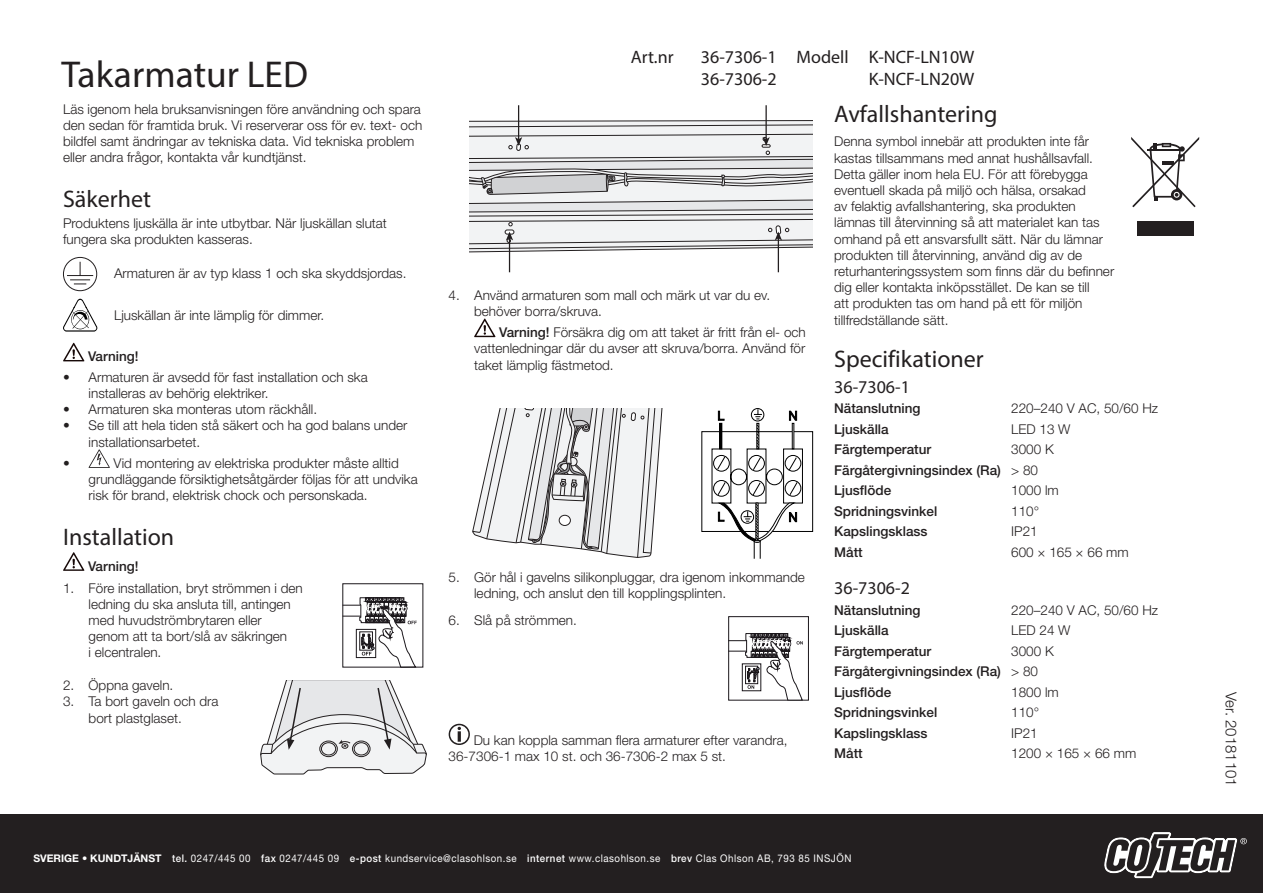
<style>
.page{position:relative;width:1263px;height:893px;background:#fff}
.page>*{position:absolute;margin:0;border:0;box-sizing:border-box;transform-origin:0 0}
.t1{font:37.5px "Myriad Pro";color:#231f20}
.t2{font:24px "Myriad Pro";color:#231f20}
.t3{font:18px/21.6px "Myriad Pro";color:#231f20}
.t4{font:300 15px "Helvetica Neue LT Std";color:#231f20}
.t5{font:300 13.5px/16.2px "Helvetica Neue LT Std";color:#231f20}
.t6{font:500 13.5px/20.4px "Helvetica Neue LT Std";color:#231f20}
.t7{font:10.5px "Helvetica Neue LT Std";letter-spacing:.05em;color:#fff;scale:.93 1}
.s1{font-weight:500}
.s2{font-weight:300}
.s3{font-weight:700}
</style>
<div class="page">
<div style="left:0;top:814px;width:1263px;height:79px;background:#231f20"></div>
<svg style="left:1104px;top:832px;width:143px;height:47px"></svg>
<svg style="left:1131px;top:137px;width:68px;height:70px"></svg>
<div style="left:1137px;top:221px;width:56px;height:14px;background:#231f20"></div>
<svg style="left:63px;top:257px;width:34px;height:34px"></svg>
<svg style="left:63px;top:299px;width:34px;height:32px"></svg>
<svg style="left:344px;top:597px;width:73px;height:68px"></svg>
<div style="left:728px;top:616px;width:81px;height:84px;border:1px solid #1b171b"></div>
<svg style="left:728px;top:633px;width:75px;height:67px"></svg>
<hr style="left:518px;top:105px;width:1px;height:35px;background:#231f20">
<hr style="left:765px;top:105px;width:2px;height:35px;background:#231f20">
<hr style="left:778px;top:238px;width:1px;height:34px;background:#231f20">
<hr style="left:509px;top:238px;width:1px;height:34px;background:#231f20">
<svg style="left:470px;top:121px;width:343px;height:131px"></svg>
<svg style="left:701px;top:408px;width:112px;height:151px"></svg>
<svg style="left:260px;top:681px;width:167px;height:93px"></svg>
<svg style="left:472px;top:408px;width:191px;height:150px"></svg>
<svg style="left:63px;top:343px;width:21px;height:18px"></svg>
<svg style="left:89px;top:449px;width:21px;height:19px"></svg>
<svg style="left:63px;top:552px;width:21px;height:19px"></svg>
<svg style="left:474px;top:319px;width:21px;height:18px"></svg>
<svg style="left:449px;top:724px;width:21px;height:21px"></svg>
<h1 class="t1" style="left:61px;top:52px;width:248px">Takarmatur LED</h1>
<p class="t5" style="left:63px;top:101px;width:361px">Läs igenom hela bruksanvisningen före användning och spara den sedan för framtida bruk. Vi reserverar oss för ev. text- och bildfel samt ändringar av tekniska data. Vid tekniska problem eller andra frågor, kontakta vår kundtjänst.</p>
<h2 class="t2" style="left:63px;top:185px;width:89px">Säkerhet</h2>
<p class="t5" style="left:63px;top:215px;width:325px">Produktens ljuskälla är inte utbytbar. När ljuskällan slutat fungera ska produkten kasseras.</p>
<p class="t5" style="left:114px;top:265px;width:294px">Armaturen är av typ klass 1 och ska skyddsjordas.</p>
<p class="t5" style="left:114px;top:307px;width:212px">Ljuskällan är inte lämplig för dimmer.</p>
<p class="t6" style="left:88px;top:346px;width:52px">Varning!</p>
<p class="t5" style="left:89px;top:369px;width:281px;text-indent:-26px">• Armaturen är avsedd för fast installation och ska installeras av behörig elektriker.</p>
<p class="t5" style="left:63px;top:401px;width:256px">• Armaturen ska monteras utom räckhåll.</p>
<p class="t5" style="left:89px;top:417px;width:320px;text-indent:-26px">• Se till att hela tiden stå säkert och ha god balans under installationsarbetet.</p>
<p class="t5" style="left:63px;top:455px;width:8px">•</p>
<p class="t5" style="left:89px;top:455px;width:331px;text-indent:25px">Vid montering av elektriska produkter måste alltid grundläggande försiktighetsåtgärder följas för att undvika risk för brand, elektrisk chock och personskada.</p>
<h2 class="t2" style="left:63px;top:522px;width:113px">Installation</h2>
<p class="t6" style="left:88px;top:556px;width:52px">Varning!</p>
<p class="t5" style="left:89px;top:579px;width:216px;text-indent:-26px">1. Före installation, bryt strömmen i den ledning du ska ansluta till, antingen med huvudströmbrytaren eller genom att ta bort/slå av säkringen<br>i elcentralen.</p>
<p class="t5" style="left:63px;top:677px;width:112px">2. Öppna gaveln.</p>
<p class="t5" style="left:89px;top:693px;width:131px;text-indent:-26px">3. Ta bort gaveln och dra bort plastglaset.</p>
<h3 class="t3" style="left:631px;top:46px;width:44px">Art.nr</h3>
<h3 class="t3" style="left:701px;top:46px;width:275px">36-7306-1 Modell K-NCF-LN10W<br>36-7306-2</h3>
<h3 class="t3" style="left:869px;top:68px;width:107px">K-NCF-LN20W</h3>
<p class="t5" style="left:474px;top:286px;width:298px;text-indent:-26px">4. Använd armaturen som mall och märk ut var du ev. behöver borra/skruva.</p>
<p class="t5" style="left:474px;top:324px;width:333px;text-align:justify;text-indent:25px"><span class="s1">Varning!</span> Försäkra dig om att taket är fritt från el- och vattenledningar där du avser att skruva/borra. Använd för taket lämplig fästmetod.</p>
<p class="t5" style="left:474px;top:569px;width:332px;text-indent:-26px">5. Gör hål i gavelns silikonpluggar, dra igenom inkommande ledning, och anslut den till kopplingsplinten.</p>
<p class="t5" style="left:449px;top:612px;width:130px">6. Slå på strömmen.</p>
<p class="t5" style="left:449px;top:732px;width:340px;text-indent:25px">Du kan koppla samman flera armaturer efter varandra,<br>36‑7306-1 max 10 st. och 36-7306-2 max 5 st.</p>
<h2 class="t2" style="left:834px;top:99px;width:165px">Avfallshantering</h2>
<p class="t5" style="left:834px;top:133px;width:282px">Denna symbol innebär att produkten inte får kastas tillsammans med annat hushållsavfall.<br>Detta gäller inom hela EU. För att förebygga eventuell skada på miljö och hälsa, orsakad<br>av felaktig avfallshantering, ska produkten lämnas till återvinning så att materialet kan tas omhand på ett ansvarsfullt sätt. När du lämnar produkten till återvinning, använd dig av de returhanteringssystem som finns där du befinner dig eller kontakta inköpsstället. De kan se till<br>att produkten tas om hand på ett för miljön tillfredställande sätt.</p>
<h2 class="t2" style="left:834px;top:344px;width:151px">Specifikationer</h2>
<h3 class="t3" style="left:834px;top:376px;width:77px">36-7306-1</h3>
<p class="t6" style="left:834px;top:398px;width:88px">Nätanslutning</p>
<p class="t5" style="left:1011px;top:400px;width:148px">220–240 V AC, 50/60 Hz</p>
<p class="t6" style="left:834px;top:419px;width:56px">Ljuskälla</p>
<p class="t5" style="left:1011px;top:421px;width:61px">LED 13 W</p>
<p class="t6" style="left:834px;top:439px;width:99px">Färgtemperatur</p>
<p class="t6" style="left:834px;top:439px;width:221px;text-indent:177px"><span class="s2">3000 K<br></span>Färgåtergivningsindex (Ra) <span class="s2">&gt; 80<br></span>Ljusflöde</p>
<p class="t5" style="left:1011px;top:482px;width:49px">1000 lm</p>
<p class="t6" style="left:834px;top:501px;width:105px">Spridningsvinkel</p>
<p class="t5" style="left:1011px;top:502px;width:29px">110°</p>
<p class="t6" style="left:834px;top:521px;width:95px">Kapslingsklass</p>
<p class="t5" style="left:1011px;top:523px;width:28px">IP21</p>
<p class="t6" style="left:834px;top:541px;width:30px">Mått</p>
<p class="t5" style="left:1011px;top:543px;width:119px">600 × 165 × 66 mm</p>
<h3 class="t3" style="left:834px;top:577px;width:77px">36-7306-2</h3>
<p class="t6" style="left:834px;top:600px;width:88px">Nätanslutning</p>
<p class="t5" style="left:1011px;top:602px;width:148px">220–240 V AC, 50/60 Hz</p>
<p class="t6" style="left:834px;top:620px;width:56px">Ljuskälla</p>
<p class="t5" style="left:1011px;top:622px;width:61px">LED 24 W</p>
<p class="t6" style="left:834px;top:641px;width:99px">Färgtemperatur</p>
<p class="t6" style="left:834px;top:641px;width:221px;text-indent:177px"><span class="s2">3000 K<br></span>Färgåtergivningsindex (Ra) <span class="s2">&gt; 80<br></span>Ljusflöde</p>
<p class="t5" style="left:1011px;top:683px;width:49px">1800 lm</p>
<p class="t6" style="left:834px;top:702px;width:105px">Spridningsvinkel</p>
<p class="t5" style="left:1011px;top:704px;width:29px">110°</p>
<p class="t6" style="left:834px;top:722px;width:95px">Kapslingsklass</p>
<p class="t5" style="left:1011px;top:724px;width:28px">IP21</p>
<p class="t6" style="left:834px;top:743px;width:30px">Mått</p>
<p class="t5" style="left:1011px;top:745px;width:127px">1200 × 165 × 66 mm</p>
<p class="t7" style="left:33px;top:852px;width:881px"><span class="s3">SVERIGE • KUNDTJÄNST</span> <span class="s1">tel.</span> 0247/445 00 <span class="s1">fax</span> 0247/445 09 <span class="s1">e-post</span> kundservice@clasohlson.se <span class="s1">internet</span> www.clasohlson.se <span class="s1">brev</span> Clas Ohlson AB, 793 85 INSJÖN</p>
<p class="t4" style="left:1240px;top:692px;width:96px;rotate:90deg">Ver. 20181101</p>
</div>
